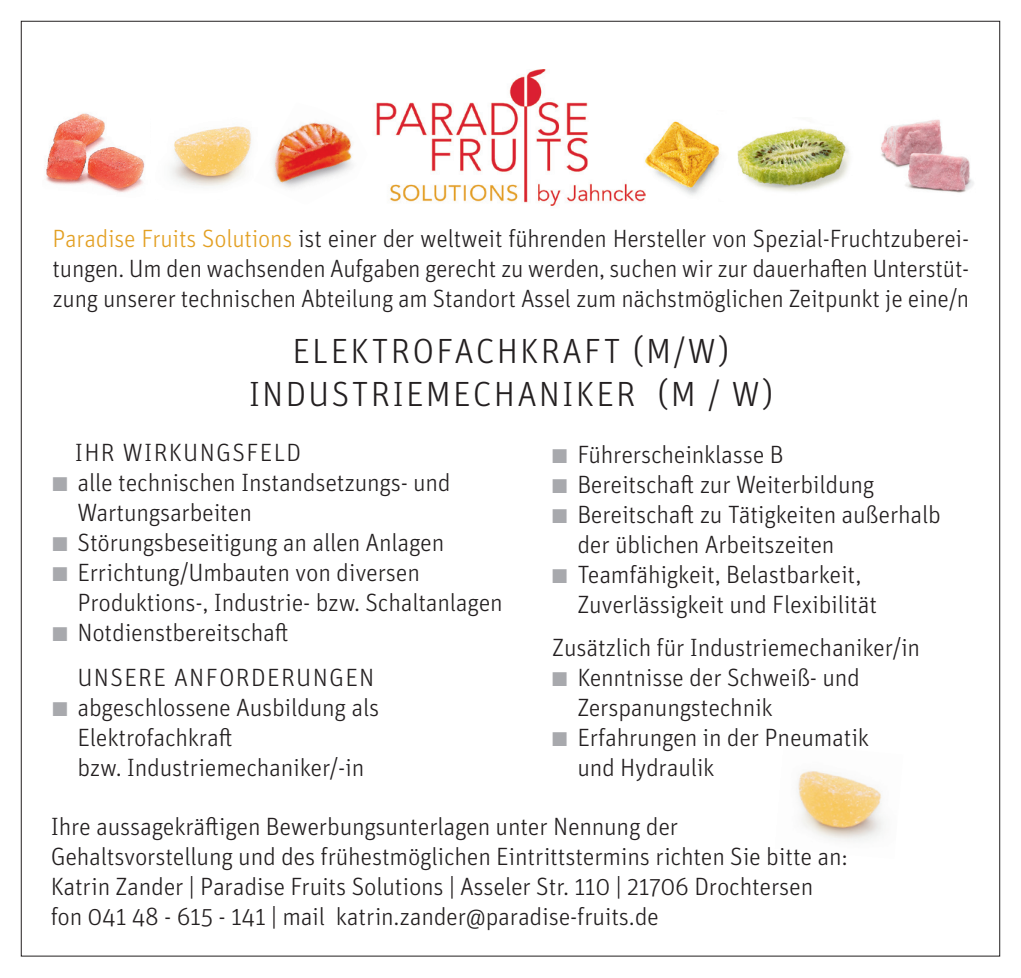
<style>
.page{position:relative;width:1021px;height:978px;background:#fff}
.page>*{position:absolute;margin:0;border:0;box-sizing:border-box;transform-origin:0 0}
.t1{font:300 35px "Unit OT";letter-spacing:.06em;color:#231f20}
.t2{font:300 25px/30px "Unit OT";letter-spacing:-.01em;color:#231f20}
.t3{font:300 25px "Unit OT";letter-spacing:.05em;color:#231f20}
.s1{color:#e3a023}
.s2{color:#a8a9ad}
</style>
<div class="page">
<img style="left:796px;top:770px;width:88px;height:71px">
<img style="left:376px;top:69px;width:260px;height:137px">
<img style="left:171px;top:126px;width:81px;height:60px">
<img style="left:737px;top:128px;width:113px;height:64px">
<img style="left:636px;top:121px;width:84px;height:81px">
<img style="left:272px;top:122px;width:80px;height:66px">
<img style="left:46px;top:113px;width:99px;height:80px">
<img style="left:881px;top:119px;width:93px;height:74px">
<p class="t2" style="left:52px;top:223px;width:918px;text-align:justify"><span class="s1">Paradise Fruits Solutions</span> ist einer der weltweit führenden Hersteller von Spezial-Fruchtzuberei&shy;tungen. Um den wachsenden Aufgaben gerecht zu werden, suchen wir zur dauerhaften Unterstüt&shy;zung unserer technischen Abteilung am Standort Assel zum nächstmöglichen Zeitpunkt je eine/n</p>
<p class="t1" style="left:292px;top:331px;width:438px">ELEKTROFACHKRAFT (M/W)</p>
<p class="t1" style="left:249px;top:373px;width:526px">INDUSTRIEMECHANIKER (M / W)</p>
<p class="t3" style="left:75px;top:438px;width:228px">IHR WIRKUNGSFELD</p>
<p class="t2" style="left:77px;top:467px;width:375px;text-indent:-25px"><span class="s2">■</span> alle technischen Instandsetzungs- und<br>Wartungsarbeiten</p>
<p class="t2" style="left:52px;top:527px;width:393px"><span class="s2">■</span> Störungsbeseitigung an allen Anlagen</p>
<p class="t2" style="left:77px;top:557px;width:427px;text-indent:-25px"><span class="s2">■</span> Errichtung/Umbauten von diversen<br>Produktions-, Industrie- bzw. Schaltanlagen</p>
<p class="t2" style="left:52px;top:617px;width:238px"><span class="s2">■</span> Notdienstbereitschaft</p>
<p class="t3" style="left:77px;top:663px;width:298px">UNSERE ANFORDERUNGEN</p>
<p class="t2" style="left:52px;top:692px;width:328px"><span class="s2">■</span> abgeschlossene Ausbildung als</p>
<p class="t2" style="left:77px;top:722px;width:157px">Elektrofachkraft</p>
<p class="t2" style="left:77px;top:752px;width:288px">bzw. Industriemechaniker/-in</p>
<p class="t2" style="left:552px;top:440px;width:233px"><span class="s2">■</span> Führerscheinklasse B</p>
<p class="t2" style="left:552px;top:470px;width:324px"><span class="s2">■</span> Bereitschaft zur Weiterbildung</p>
<p class="t2" style="left:552px;top:500px;width:390px"><span class="s2">■</span> Bereitschaft zu Tätigkeiten außerhalb</p>
<p class="t2" style="left:577px;top:530px;width:259px">der üblichen Arbeitszeiten</p>
<p class="t2" style="left:552px;top:560px;width:310px"><span class="s2">■</span> Teamfähigkeit, Belastbarkeit,</p>
<p class="t2" style="left:577px;top:590px;width:301px">Zuverlässigkeit und Flexibilität</p>
<p class="t2" style="left:552px;top:632px;width:369px">Zusätzlich für Industriemechaniker/in</p>
<p class="t2" style="left:552px;top:662px;width:309px"><span class="s2">■</span> Kenntnisse der Schweiß- und</p>
<p class="t2" style="left:577px;top:692px;width:197px">Zerspanungstechnik</p>
<p class="t2" style="left:552px;top:722px;width:318px"><span class="s2">■</span> Erfahrungen in der Pneumatik</p>
<p class="t2" style="left:577px;top:752px;width:139px">und Hydraulik</p>
<p class="t2" style="left:51px;top:811px;width:629px">Ihre aussagekräftigen Bewerbungsunterlagen unter Nennung der</p>
<p class="t2" style="left:51px;top:841px;width:798px">Gehaltsvorstellung und des frühestmöglichen Eintrittstermins richten Sie bitte an:</p>
<p class="t2" style="left:51px;top:871px;width:764px">Katrin Zander | Paradise Fruits Solutions | Asseler Str. 110 | 21706 Drochtersen</p>
<p class="t2" style="left:51px;top:901px;width:610px">fon 041 48 - 615 - 141 | mail katrin.zander@paradise-fruits.de</p>
</div>
